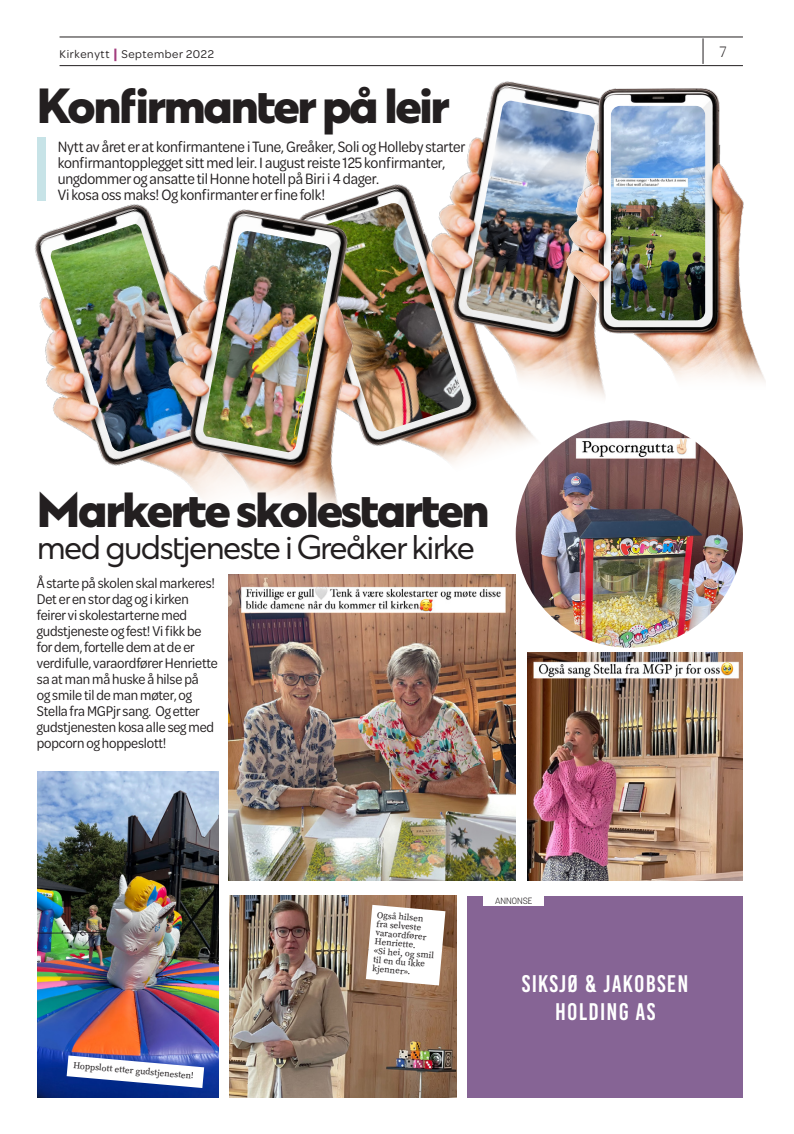
<style>
.page{position:relative;width:794px;height:1134px;background:#fff}
.page>*{position:absolute;margin:0;border:0;box-sizing:border-box;transform-origin:0 0}
.Tittel_hoved{font:800 46px "Ekster";letter-spacing:-.05em;color:#231f20}
.Tittel_hoved-2{font:32px "Ekster";letter-spacing:-.05em;color:#231f20}
.t1{font:24px "Bebas Kai";letter-spacing:.05em;color:#fff}
._2017_ingress_sans{font:16px/16px "Omnes Cond";letter-spacing:-.01em;color:#231f20}
.t2{font:300 16px "Source Serif Pro";color:#231f20}
._2017_ingress_sans-2{font:15px/16px "Omnes Cond";letter-spacing:-.01em;color:#231f20}
.t3{font:12px "Omnes";letter-spacing:.05em;color:#231f20}
.t4{font:9px/9px "Source Serif Pro";color:#231f20}
.t5{font:300 9px "Korolev";color:#231f20}
.s1{font-family:"Acumin Pro";font-weight:900;color:#a23d7e}
</style>
<div class="page">
<img style="left:516px;top:420px;width:227px;height:228px;border-radius:114px">
<img style="left:371px;top:184px;width:173px;height:327px">
<svg style="left:34px;top:176px;width:112px;height:290px"></svg>
<img style="left:397px;top:203px;width:67px;height:229px">
<img style="left:50px;top:224px;width:96px;height:229px">
<img style="left:407px;top:66px;width:254px;height:343px">
<img style="left:466px;top:144px;width:99px;height:181px">
<img style="left:493px;top:101px;width:72px;height:77px">
<img style="left:565px;top:80px;width:200px;height:312px">
<img style="left:611px;top:106px;width:94px;height:214px">
<img style="left:146px;top:192px;width:251px;height:320px">
<img style="left:203px;top:231px;width:129px;height:221px">
<img style="left:229px;top:574px;width:287px;height:306px">
<img style="left:527px;top:653px;width:216px;height:227px">
<img style="left:229px;top:896px;width:227px;height:201px">
<img style="left:38px;top:772px;width:180px;height:325px">
<svg style="left:703px;top:38px;width:1px;height:26px"></svg>
<hr style="left:60px;top:65px;width:683px;height:1px;background:#231f20">
<hr style="left:60px;top:37px;width:683px;height:1px;background:#231f20">
<div style="left:37px;top:137px;width:8px;height:64px;background:#c7e3e7"></div>
<svg style="left:366px;top:905px;width:79px;height:80px"></svg>
<svg style="left:67px;top:1055px;width:137px;height:33px"></svg>
<div style="left:467px;top:896px;width:276px;height:201px;background:#866495"></div>
<div style="left:484px;top:892px;width:60px;height:14px;background:#fff"></div>
<p class="t3" style="left:60px;top:46px;width:156px">Kirkenytt <span class="s1">|</span> September 2022</p>
<p class="t2" style="left:719px;top:42px;width:9px">7</p>
<p class="Tittel_hoved" style="left:37px;top:78px;width:414px">Konfirmanter på leir</p>
<p class="_2017_ingress_sans" style="left:58px;top:138px;width:409px">Nytt av året er at konfirmantene i Tune, Greåker, Soli og Holleby starter konfirmantopplegget sitt med leir. I august reiste 125 konfirmanter,</p>
<p class="_2017_ingress_sans" style="left:58px;top:170px;width:323px">ungdommer og ansatte til Honne hotell på Biri i 4 dager.</p>
<p class="_2017_ingress_sans" style="left:58px;top:186px;width:269px">Vi kosa oss maks! Og konfirmanter er fine folk!</p>
<p class="Tittel_hoved" style="left:37px;top:482px;width:454px">Markerte skolestarten</p>
<p class="Tittel_hoved-2" style="left:37px;top:529px;width:440px">med gudstjeneste i Greåker kirke</p>
<p class="_2017_ingress_sans-2" style="left:37px;top:574px;width:183px">Å starte på skolen skal markeres!<br>Det er en stor dag og i kirken feirer vi skolestarterne med gudstjeneste og fest! Vi fikk be for dem, fortelle dem at de er verdifulle, varaordfører Henriette sa at man må huske å hilse på<br>og smile til de man møter, og<br>Stella fra MGPjr sang. Og etter gudstjenesten kosa alle seg med popcorn og hoppeslott!</p>
<p class="t4" style="left:74px;top:1061px;width:122px;rotate:5deg">Hoppslott etter gudstjenesten!</p>
<p class="t4" style="left:377px;top:910px;width:53px;rotate:5deg">Også hilsen fra selveste varaordfører<br>Henriette.</p>
<p class="t4" style="left:374px;top:946px;width:62px;rotate:5deg">«Si hei, og smil til en du ikke kjenner».</p>
<p class="t5" style="left:495px;top:895px;width:39px">ANNONSE</p>
<p class="t1" style="left:522px;top:970px;width:168px">SIKSJØ &amp; JAKOBSEN</p>
<p class="t1" style="left:555px;top:998px;width:102px">HOLDING AS</p>
</div>
